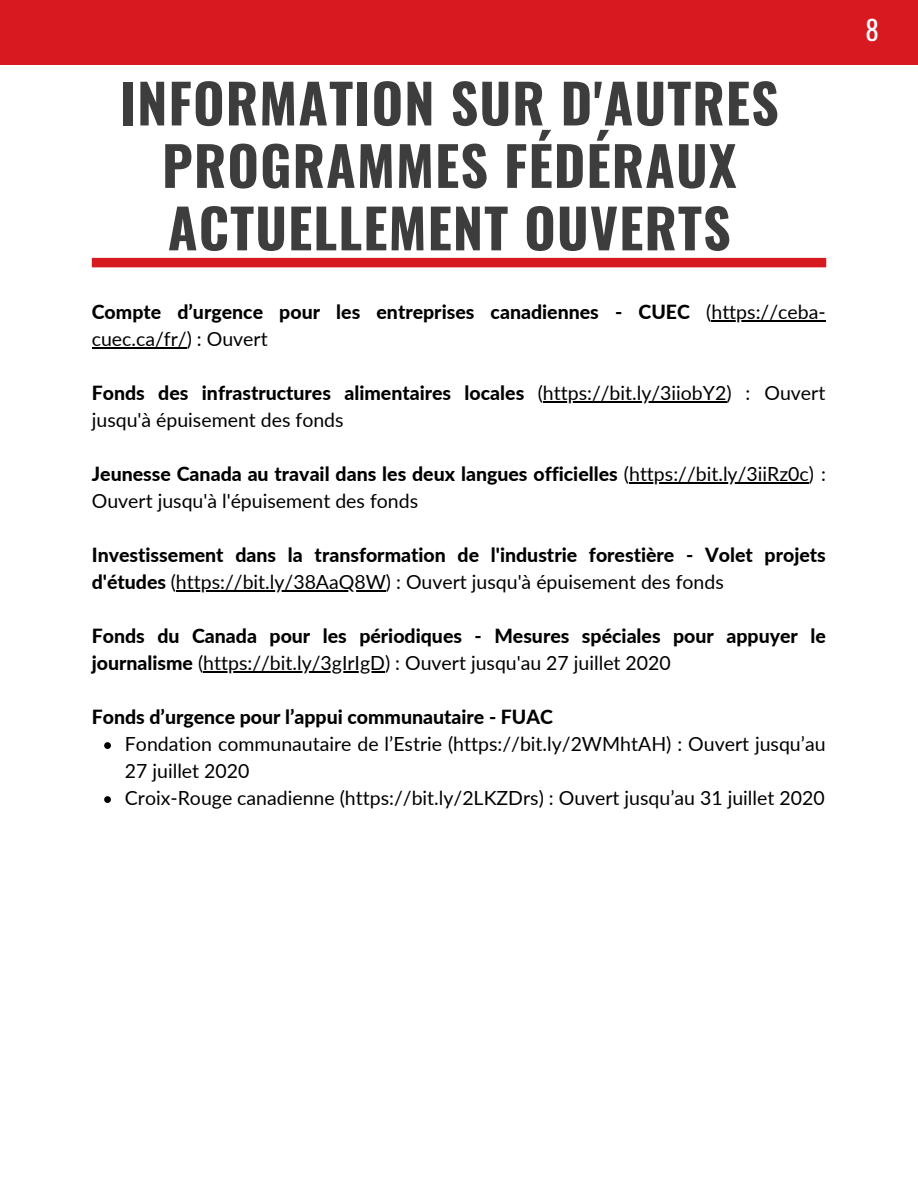
<style>
.page{position:relative;width:918px;height:1188px;background:#fff}
.page>*{position:absolute;margin:0;border:0;box-sizing:border-box;transform-origin:0 0}
.t1{font:700 54px/62.4px "Oswald";letter-spacing:.02em;color:#3d3d3d;text-align:center}
.t2{font:27px "Oswald";color:#fff}
.t3{font:800 19.5px/27px "Lato";color:#000}
.t4{font:19.5px/27px "Lato";color:#000}
.s1{font-weight:400}
.s2{font-weight:800}
</style>
<div class="page">
<div style="left:0;top:0;width:918px;height:64px;background:#d71920"></div>
<div style="left:92px;top:258px;width:734px;height:9px;background:#d71920"></div>
<svg style="left:104px;top:742px;width:7px;height:7px"></svg>
<svg style="left:104px;top:796px;width:7px;height:7px"></svg>
<hr style="left:711px;top:320px;width:115px;height:1px;background:#000">
<hr style="left:92px;top:347px;width:95px;height:1px;background:#000">
<hr style="left:543px;top:401px;width:183px;height:1px;background:#000">
<hr style="left:629px;top:482px;width:180px;height:1px;background:#000">
<hr style="left:176px;top:590px;width:210px;height:1px;background:#000">
<hr style="left:203px;top:671px;width:182px;height:1px;background:#000">
<h1 class="t1" style="left:120px;top:70px;width:660px">INFORMATION SUR D'AUTRES<br>PROGRAMMES FÉDÉRAUX<br>ACTUELLEMENT OUVERTS</h1>
<p class="t3" style="left:92px;top:298px;width:735px">Compte d’urgence pour les entreprises canadiennes - CUEC <span class="s1">(https://ceba&shy;cuec.ca/fr/) : Ouvert</span></p>
<p class="t4" style="left:92px;top:379px;width:735px"><span class="s2">Fonds des infrastructures alimentaires locales</span> (https://bit.ly/3iiobY2) : Ouvert jusqu'à épuisement des fonds</p>
<p class="t4" style="left:92px;top:460px;width:736px"><span class="s2">Jeunesse Canada au travail dans les deux langues officielles</span> (https://bit.ly/3iiRz0c) :<br>Ouvert jusqu'à l'épuisement des fonds</p>
<p class="t3" style="left:92px;top:541px;width:736px">Investissement dans la transformation de l'industrie forestière - Volet projets d'études <span class="s1">(https://bit.ly/38AaQ8W) : Ouvert jusqu'à épuisement des fonds</span></p>
<p class="t3" style="left:92px;top:622px;width:736px">Fonds du Canada pour les périodiques - Mesures spéciales pour appuyer le journalisme <span class="s1">(https://bit.ly/3gIrIgD) : Ouvert jusqu'au 27 juillet 2020</span></p>
<p class="t3" style="left:92px;top:703px;width:463px">Fonds d’urgence pour l’appui communautaire - FUAC</p>
<p class="t4" style="left:125px;top:730px;width:702px">Fondation communautaire de l’Estrie (https://bit.ly/2WMhtAH) : Ouvert jusqu’au<br>27 juillet 2020<br>Croix-Rouge canadienne (https://bit.ly/2LKZDrs) : Ouvert jusqu’au 31 juillet 2020</p>
<h2 class="t2" style="left:866px;top:9px;width:15px">8</h2>
</div>
